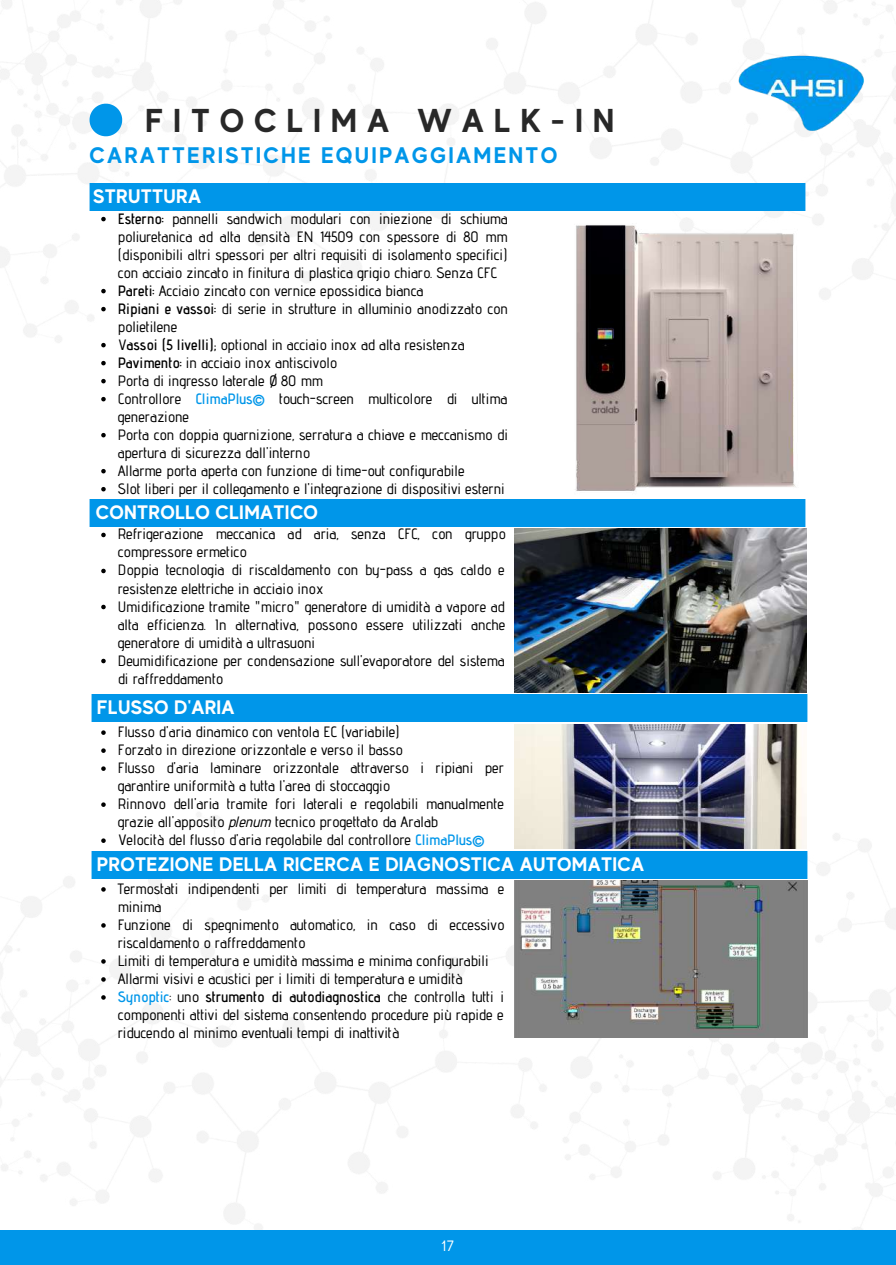
<style>
.page{position:relative;width:896px;height:1265px;background:#fff}
.page>*{position:absolute;margin:0;border:0;box-sizing:border-box;transform-origin:0 0}
.t1{font:700 33px "MADE Evolve Sans";letter-spacing:.3em;color:#282828}
.t2{font:700 22.5px "MADE Evolve Sans";letter-spacing:.1em;color:#0096e9}
.t3{font:700 19.5px "MADE Evolve Sans";letter-spacing:.015em;color:#fff}
.t4{font:500 15px/18px "Advent Pro";color:#000}
.t5{font:15px "MADE Evolve Sans";color:#fffffe}
.s1{font-weight:600}
.s2{font-weight:600;color:#0096e9}
.s3{font-family:"CA Generated";font-weight:400}
</style>
<div class="page">
<img style="left:0;top:0;width:896px;height:402px">
<img style="left:0;top:812px;width:896px;height:418px">
<img style="left:736px;top:48px;width:129px;height:82px">
<svg style="left:90px;top:104px;width:32px;height:32px"></svg>
<div style="left:90px;top:183px;width:715px;height:27px;background:#0096e9"></div>
<div style="left:90px;top:499px;width:715px;height:27px;background:#0096e9"></div>
<div style="left:92px;top:695px;width:715px;height:27px;background:#0096e9"></div>
<div style="left:92px;top:851px;width:715px;height:27px;background:#0096e9"></div>
<img style="left:568px;top:217px;width:237px;height:274px">
<img style="left:514px;top:528px;width:292px;height:165px">
<img style="left:514px;top:724px;width:292px;height:125px">
<svg style="left:101px;top:217px;width:5px;height:4px"></svg>
<svg style="left:101px;top:289px;width:5px;height:4px"></svg>
<svg style="left:101px;top:307px;width:5px;height:4px"></svg>
<svg style="left:101px;top:343px;width:5px;height:4px"></svg>
<svg style="left:101px;top:361px;width:5px;height:4px"></svg>
<svg style="left:101px;top:379px;width:5px;height:4px"></svg>
<svg style="left:101px;top:397px;width:5px;height:4px"></svg>
<svg style="left:101px;top:433px;width:5px;height:4px"></svg>
<svg style="left:101px;top:469px;width:5px;height:4px"></svg>
<svg style="left:101px;top:487px;width:5px;height:4px"></svg>
<svg style="left:101px;top:533px;width:5px;height:4px"></svg>
<svg style="left:101px;top:569px;width:5px;height:4px"></svg>
<svg style="left:101px;top:605px;width:5px;height:4px"></svg>
<svg style="left:101px;top:659px;width:5px;height:4px"></svg>
<svg style="left:101px;top:730px;width:5px;height:5px"></svg>
<svg style="left:101px;top:748px;width:5px;height:5px"></svg>
<svg style="left:101px;top:766px;width:5px;height:5px"></svg>
<svg style="left:101px;top:802px;width:5px;height:5px"></svg>
<svg style="left:101px;top:838px;width:5px;height:5px"></svg>
<svg style="left:101px;top:887px;width:5px;height:4px"></svg>
<svg style="left:101px;top:923px;width:5px;height:4px"></svg>
<svg style="left:101px;top:959px;width:5px;height:4px"></svg>
<svg style="left:101px;top:977px;width:5px;height:4px"></svg>
<svg style="left:101px;top:995px;width:5px;height:4px"></svg>
<img style="left:514px;top:880px;width:293px;height:157px">
<img style="left:598px;top:329px;width:14px;height:10px">
<div style="left:0;top:1230px;width:896px;height:34px;background:#0096e9"></div>
<h1 class="t1" style="left:145px;top:101px;width:471px">FITOCLIMA WALK-IN</h1>
<h2 class="t2" style="left:90px;top:142px;width:469px">CARATTERISTICHE EQUIPAGGIAMENTO</h2>
<h3 class="t3" style="left:93px;top:185px;width:109px">STRUTTURA</h3>
<p class="t4" style="left:118px;top:209px;width:392px"><span class="s1">Esterno:</span> pannelli sandwich modulari con iniezione di schiuma poliuretanica ad alta densità EN 14509 con spessore di 80 mm (disponibili altri spessori per altri requisiti di isolamento specifici) con acciaio zincato in finitura di plastica grigio chiaro. Senza CFC <span class="s1">Pareti:</span> Acciaio zincato con vernice epossidica bianca<br><span class="s1">Ripiani e vassoi:</span> di serie in strutture in alluminio anodizzato con polietilene<br>V<span class="s1">assoi (5 livelli);</span> optional in acciaio inox ad alta resistenza <span class="s1">Pavimento:</span> in acciaio inox antiscivolo<br>Porta di ingresso laterale Ø 80 mm<br>Controllore <span class="s2">ClimaPlus©</span> touch-screen multicolore di ultima generazione<br>Porta con doppia guarnizione, serratura a chiave e meccanismo di apertura di sicurezza dall'interno<br>Allarme porta aperta con funzione di time-out configurabile<br>Slot liberi per il collegamento e l'integrazione di dispositivi esterni</p>
<h3 class="t3" style="left:96px;top:501px;width:224px">CONTROLLO CLIMATICO</h3>
<p class="t4" style="left:118px;top:525px;width:389px">Refrigerazione meccanica ad aria, senza CFC, con gruppo compressore ermetico<br>Doppia tecnologia di riscaldamento con by-pass a gas caldo e resistenze elettriche in acciaio inox<br>Umidificazione tramite "micro" generatore di umidità a vapore ad alta efficienza. In alternativa, possono essere utilizzati anche generatore di umidità a ultrasuoni<br>Deumidificazione per condensazione sull'evaporatore del sistema di raffreddamento</p>
<h3 class="t3" style="left:97px;top:696px;width:139px">FLUSSO D'ARIA</h3>
<p class="t4" style="left:118px;top:722px;width:388px">Flusso d'aria dinamico con ventola EC (variabile)<br>Forzato in direzione orizzontale e verso il basso<br>Flusso d'aria laminare orizzontale attraverso i ripiani per garantire uniformità a tutta l'area di stoccaggio<br>Rinnovo dell'aria tramite fori laterali e regolabili manualmente grazie all'apposito <span class="s3">plenum</span> tecnico progettato da Aralab<br>Velocità del flusso d'aria regolabile dal controllore <span class="s2">ClimaPlus©</span></p>
<h3 class="t3" style="left:97px;top:853px;width:549px">PROTEZIONE DELLA RICERCA E DIAGNOSTICA AUTOMATICA</h3>
<p class="t4" style="left:118px;top:879px;width:388px">Termostati indipendenti per limiti di temperatura massima e minima<br>Funzione di spegnimento automatico, in caso di eccessivo riscaldamento o raffreddamento<br>Limiti di temperatura e umidità massima e minima configurabili Allarmi visivi e acustici per i limiti di temperatura e umidità <span class="s2">Synoptic</span>: uno <span class="s1">strumento di autodiagnostica</span> che controlla tutti i componenti attivi del sistema consentendo procedure più rapide e riducendo al minimo eventuali tempi di inattività</p>
<p class="t5" style="left:441px;top:1237px;width:14px">17</p>
</div>
